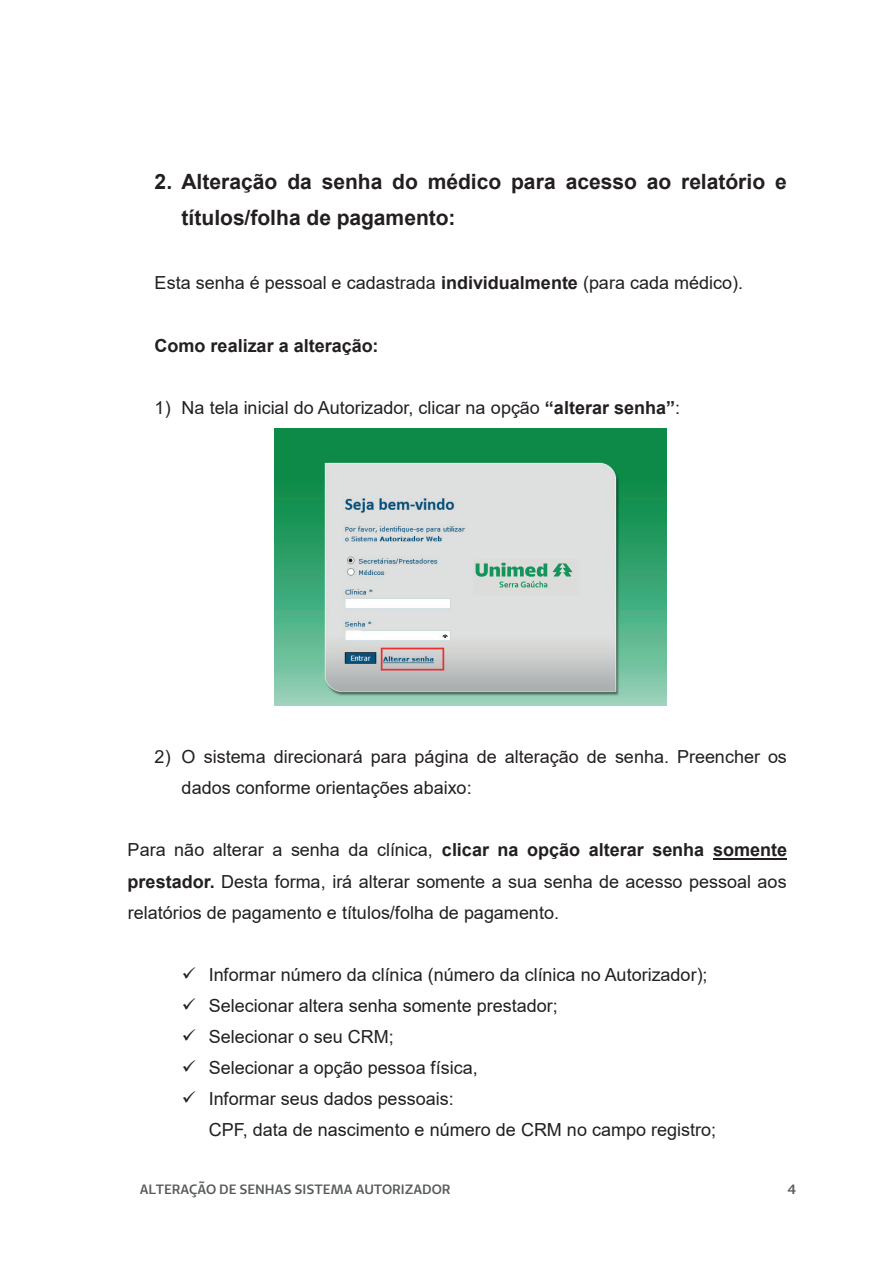
<style>
.page{position:relative;width:893px;height:1263px;background:#fff}
.page>*{position:absolute;margin:0;border:0;box-sizing:border-box;transform-origin:0 0}
.t1{font:700 21px/36.3px "Arial";color:#231f20}
.t2{font:18px/31px "Arial";color:#231f20}
.t3{font:18px "Arial";color:#231f20}
.t4{font:700 18px "Arial";color:#231f20}
.t5{font:600 13.5px "Unimed Sans";color:#585b5b}
.s1{font-weight:700}
.s2{font-style:inherit}
</style>
<div class="page">
<hr style="left:713px;top:858px;width:74px;height:2px;background:#231f20">
<img style="left:275px;top:428px;width:391px;height:277px">
<div style="left:473px;top:559px;width:107px;height:37px;background:#dcdcdb"></div>
<svg style="left:476px;top:563px;width:71px;height:24px"></svg>
<svg style="left:553px;top:563px;width:19px;height:13px"></svg>
<p class="t1" style="left:182px;top:163px;width:607px;text-indent:-27px">2. Alteração da senha do médico para acesso ao relatório e títulos/folha de pagamento:</p>
<p class="t3" style="left:155px;top:271px;width:590px">Esta senha é pessoal e cadastrada <span class="s1">individualmente</span> (para cada médico).</p>
<p class="t4" style="left:155px;top:333px;width:225px">Como realizar a alteração:</p>
<p class="t2" style="left:155px;top:392px;width:527px"><span class="s2">1)</span> Na tela inicial do Autorizador, clicar na opção <span class="s1">“alterar senha”</span>:</p>
<p class="t2" style="left:182px;top:741px;width:607px;text-indent:-27px"><span class="s2">2)</span> O sistema direcionará para página de alteração de senha. Preencher os dados conforme orientações abaixo:</p>
<p class="t2" style="left:128px;top:834px;width:661px;text-align:justify">Para não alterar a senha da clínica, <span class="s1">clicar na opção alterar senha somente prestador.</span> Desta forma, irá alterar somente a sua senha de acesso pessoal aos relatórios de pagamento e títulos/folha de pagamento.</p>
<p class="t2" style="left:182px;top:959px;width:527px">✓ Informar número da clínica (número da clínica no Autorizador);</p>
<p class="t2" style="left:182px;top:990px;width:378px">✓ Selecionar altera senha somente prestador;</p>
<p class="t2" style="left:182px;top:1021px;width:214px">✓ Selecionar o seu CRM;</p>
<p class="t2" style="left:182px;top:1052px;width:298px">✓ Selecionar a opção pessoa física,</p>
<p class="t2" style="left:209px;top:1083px;width:509px;text-indent:-27px">✓ Informar seus dados pessoais:<br>CPF, data de nascimento e número de CRM no campo registro;</p>
<p class="t5" style="left:140px;top:1181px;width:312px">ALTERAÇÃO DE SENHAS SISTEMA AUTORIZADOR</p>
<p class="t5" style="left:788px;top:1181px;width:10px">4</p>
</div>
